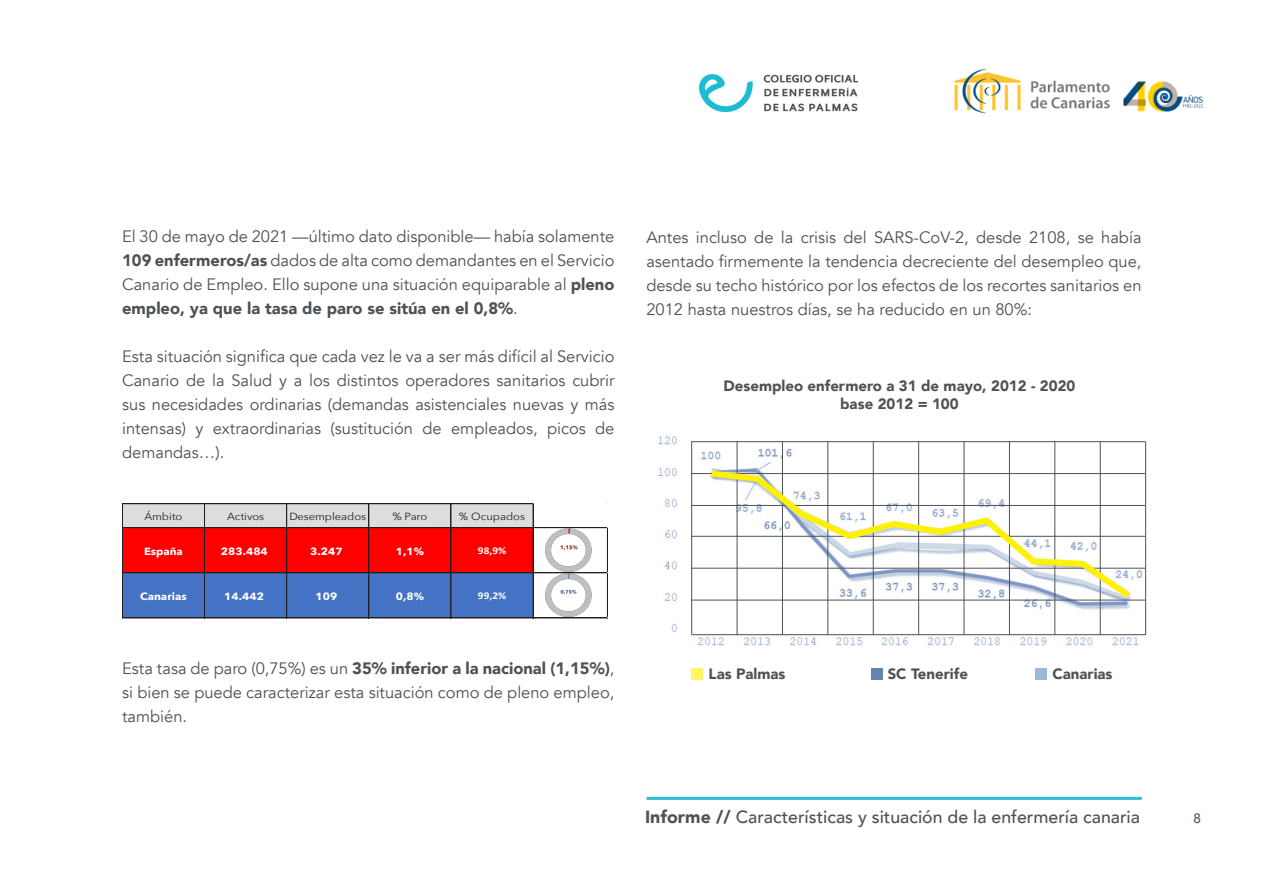
<style>
.page{position:relative;width:1263px;height:893px;background:#fff}
.page>*{position:absolute;margin:0;border:0;box-sizing:border-box;transform-origin:0 0}
.t1{font:500 17.7px "Avenir";color:#4d5256}
.t2{font:16.5px/24px "Avenir";color:#4d5256;text-align:justify}
.t3{font:900 15px "Avenir";color:#4d5256}
.t4{font:500 13.5px "Avenir";color:#4d5256}
.t5{font:700 10.35px "Avenir Next";letter-spacing:.005em;color:#fff;scale:1.08 1}
.t6{font:10.35px "Avenir Next";letter-spacing:-.01em;color:#231f20;scale:1.08 1}
.t7{font:700 10.35px "Calibri";color:#fff;scale:1.08 1}
.t8{font:10.35px "Avenir Next";letter-spacing:.01em;color:#231f20;scale:1.08 1}
.s1{font-weight:900}
</style>
<div class="page">
<img style="left:699px;top:74px;width:158px;height:37px">
<img style="left:954px;top:68px;width:67px;height:46px">
<img style="left:1030px;top:80px;width:80px;height:29px">
<img style="left:1123px;top:81px;width:81px;height:31px">
<hr style="left:647px;top:797px;width:495px;height:3px;background:#2bbdcf">
<div style="left:123px;top:504px;width:410px;height:24px;background:#dcdddf"></div>
<div style="left:123px;top:527px;width:410px;height:46px;background:#f00"></div>
<div style="left:123px;top:573px;width:410px;height:45px;background:#4472c4"></div>
<hr style="left:123px;top:503px;width:410px;height:1px;background:#231f20">
<hr style="left:123px;top:527px;width:485px;height:1px;background:#231f20">
<hr style="left:123px;top:573px;width:485px;height:1px;background:#231f20">
<hr style="left:122px;top:503px;width:1px;height:115px;background:#231f20">
<hr style="left:204px;top:504px;width:1px;height:114px;background:#231f20">
<hr style="left:286px;top:504px;width:1px;height:114px;background:#231f20">
<hr style="left:369px;top:504px;width:1px;height:114px;background:#231f20">
<hr style="left:451px;top:504px;width:1px;height:114px;background:#231f20">
<hr style="left:533px;top:504px;width:1px;height:114px;background:#231f20">
<hr style="left:123px;top:618px;width:485px;height:1px;background:#231f20">
<img style="left:518px;top:520px;width:90px;height:45px">
<img style="left:518px;top:565px;width:90px;height:54px">
<img style="left:658px;top:436px;width:488px;height:210px">
<div style="left:686px;top:417px;width:507px;height:28px;background:#fff"></div>
<div style="left:684px;top:615px;width:507px;height:20px;background:#fff"></div>
<div style="left:680px;top:440px;width:16px;height:181px;background:#fff"></div>
<div style="left:1144px;top:441px;width:16px;height:181px;background:#fff"></div>
<hr style="left:691px;top:441px;width:1px;height:194px;background:#4d5256">
<hr style="left:737px;top:441px;width:1px;height:194px;background:#4d5256">
<hr style="left:782px;top:441px;width:1px;height:194px;background:#4d5256">
<hr style="left:828px;top:441px;width:1px;height:194px;background:#4d5256">
<hr style="left:873px;top:441px;width:1px;height:194px;background:#4d5256">
<hr style="left:918px;top:441px;width:1px;height:194px;background:#4d5256">
<hr style="left:964px;top:441px;width:1px;height:194px;background:#4d5256">
<hr style="left:1009px;top:441px;width:1px;height:194px;background:#4d5256">
<hr style="left:1054px;top:441px;width:1px;height:194px;background:#4d5256">
<hr style="left:1100px;top:441px;width:1px;height:194px;background:#4d5256">
<hr style="left:1145px;top:441px;width:1px;height:194px;background:#4d5256">
<hr style="left:692px;top:634px;width:453px;height:1px;background:#4d5256">
<hr style="left:691px;top:441px;width:454px;height:1px;background:#4d5256">
<hr style="left:691px;top:473px;width:454px;height:1px;background:#4d5256">
<hr style="left:691px;top:505px;width:454px;height:1px;background:#4d5256">
<hr style="left:691px;top:536px;width:454px;height:1px;background:#4d5256">
<hr style="left:691px;top:568px;width:454px;height:1px;background:#4d5256">
<hr style="left:691px;top:600px;width:454px;height:1px;background:#4d5256">
<div style="left:871px;top:668px;width:11px;height:11px;background:#6383b3"></div>
<div style="left:1036px;top:668px;width:11px;height:11px;background:#9cbad8"></div>
<div style="left:691px;top:668px;width:12px;height:11px;background:#fff661"></div>
<svg style="left:705px;top:467px;width:431px;height:137px"></svg>
<p class="t2" style="left:122px;top:225px;width:494px">El 30 de mayo de 2021 —último dato disponible— había solamente <span class="s1">109 enfermeros/as</span> dados de alta como demandantes en el Servicio Canario de Empleo. Ello supone una situación equiparable al <span class="s1">pleno empleo, ya que la tasa de paro se sitúa en el 0,8%</span>.</p>
<p class="t2" style="left:122px;top:345px;width:494px">Esta situación significa que cada vez le va a ser más difícil al Servicio Canario de la Salud y a los distintos operadores sanitarios cubrir sus necesidades ordinarias (demandas asistenciales nuevas y más intensas) y extraordinarias (sustitución de empleados, picos de demandas…).</p>
<p class="t6" style="left:144px;top:507px;width:37px">Ámbito</p>
<p class="t6" style="left:227px;top:507px;width:36px">Activos</p>
<p class="t6" style="left:289px;top:507px;width:73px">Desempleados</p>
<p class="t6" style="left:392px;top:507px;width:34px">% Paro</p>
<p class="t8" style="left:459px;top:507px;width:63px">% Ocupados</p>
<p class="t5" style="left:144px;top:542px;width:37px">España</p>
<p class="t5" style="left:221px;top:542px;width:45px">283.484</p>
<p class="t5" style="left:310px;top:542px;width:32px">3.247</p>
<p class="t5" style="left:396px;top:542px;width:28px">1,1%</p>
<p class="t7" style="left:478px;top:543px;width:28px">98,9%</p>
<p class="t5" style="left:140px;top:587px;width:45px">Canarias</p>
<p class="t5" style="left:224px;top:587px;width:38px">14.442</p>
<p class="t5" style="left:316px;top:587px;width:22px">109</p>
<p class="t5" style="left:396px;top:587px;width:28px">0,8%</p>
<p class="t7" style="left:478px;top:588px;width:28px">99,2%</p>
<p class="t2" style="left:122px;top:657px;width:494px">Esta tasa de paro (0,75%) es un <span class="s1">35% inferior a la nacional (1,15%)</span>, si bien se puede caracterizar esta situación como de pleno empleo, también.</p>
<p class="t2" style="left:646px;top:225px;width:497px">Antes incluso de la crisis del SARS-CoV-2, desde 2108, se había asentado firmemente la tendencia decreciente del desempleo que, desde su techo histórico por los efectos de los recortes sanitarios en 2012 hasta nuestros días, se ha reducido en un 80%:</p>
<p class="t3" style="left:723px;top:373px;width:354px">Desempleo enfermero a 31 de mayo, 2012 - 2020</p>
<p class="t3" style="left:840px;top:391px;width:120px">base 2012 = 100</p>
<p class="t3" style="left:709px;top:661px;width:78px">Las Palmas</p>
<p class="t3" style="left:888px;top:661px;width:82px">SC Tenerife</p>
<p class="t3" style="left:1052px;top:661px;width:61px">Canarias</p>
<p class="t1" style="left:645px;top:802px;width:496px"><span class="s1">Informe //</span> Características y situación de la enfermería canaria</p>
<p class="t4" style="left:1193px;top:806px;width:9px">8</p>
</div>
